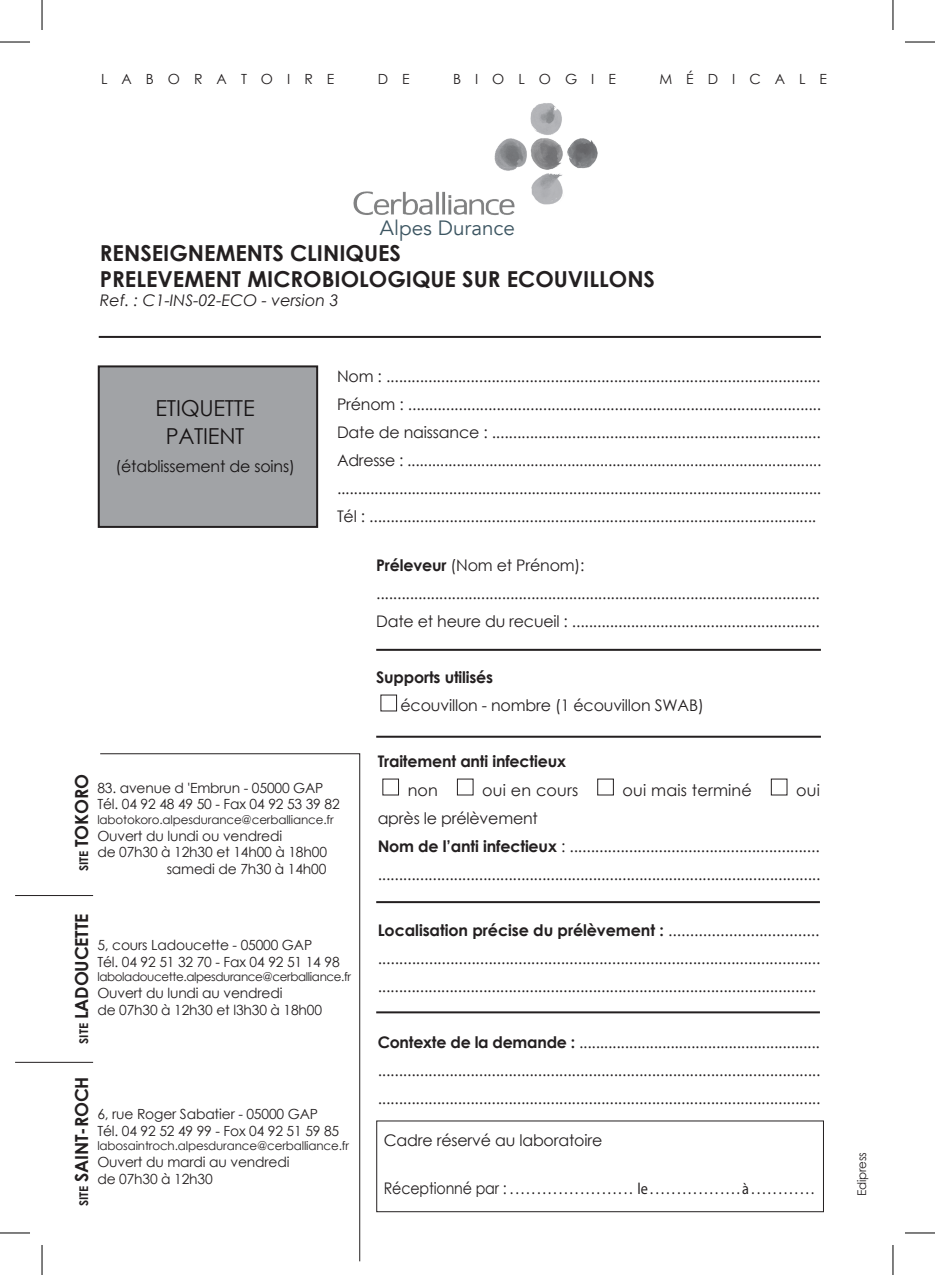
<style>
.page{position:relative;width:935px;height:1275px;background:#fff}
.page>*{position:absolute;margin:0;border:0;box-sizing:border-box;transform-origin:0 0}
.t1{font:700 22px/26.4px "Century Gothic";color:#231f20}
.t2{font:22px/28px "Century Gothic";letter-spacing:-.01em;color:#231f20;text-align:center}
.t3{font:20.6px "Avenir LT";color:#3d5662}
.t4{font:700 18px "Century Gothic";letter-spacing:-.01em;color:#231f20}
.t5{font:16px/28px "Century Gothic";letter-spacing:-.01em;color:#231f20;text-align:justify}
.t6{font:16px "Myriad Pro";color:#231f20;scale:.89 1}
.t7{font:700 16px "Century Gothic";letter-spacing:-.01em;color:#231f20}
.t8{font:italic 16px "Century Gothic";color:#231f20}
.t9{font:16px "Century Gothic";letter-spacing:.01em;color:#231f20}
.t10{font:14px/16.8px "Century Gothic";letter-spacing:-.01em;color:#231f20}
.t11{font:14px "Century Gothic";letter-spacing:1em;color:#231f20}
.t12{font:12px "Century Gothic";letter-spacing:-.01em;color:#231f20}
.t13{font:12px "Century Gothic";letter-spacing:-.03em;color:#231f20}
.s1{font-weight:700}
.s2{font-size:12px}
.s3{font-family:"Century Gothic"}
</style>
<div class="page">
<hr style="left:99px;top:336px;width:721px;height:2px;background:#231f20">
<hr style="left:376px;top:649px;width:444px;height:2px;background:#231f20">
<hr style="left:376px;top:735px;width:444px;height:2px;background:#231f20">
<hr style="left:376px;top:901px;width:443px;height:2px;background:#231f20">
<hr style="left:376px;top:1011px;width:443px;height:2px;background:#231f20">
<div style="left:457px;top:778px;width:16px;height:17px;border:1px solid #231f20"></div>
<div style="left:376px;top:1120px;width:447px;height:92px;border:1px solid #231f20"></div>
<svg style="left:100px;top:753px;width:261px;height:508px"></svg>
<hr style="left:15px;top:895px;width:78px;height:1px;background:#231f20">
<hr style="left:15px;top:1061px;width:78px;height:1px;background:#231f20">
<div style="left:99px;top:366px;width:218px;height:161px;background:#a1a3a6"></div>
<div style="left:98px;top:365px;width:220px;height:163px;border:2px solid #231f20"></div>
<img style="left:353px;top:103px;width:245px;height:112px">
<hr style="left:0;top:42px;width:30px;height:1px;background:#000">
<hr style="left:904px;top:42px;width:30px;height:1px;background:#000">
<hr style="left:0;top:1232px;width:30px;height:1px;background:#000">
<hr style="left:904px;top:1232px;width:30px;height:1px;background:#000">
<hr style="left:42px;top:0;width:1px;height:30px;background:#000">
<hr style="left:42px;top:1245px;width:1px;height:30px;background:#000">
<hr style="left:892px;top:0;width:1px;height:30px;background:#000">
<hr style="left:892px;top:1245px;width:1px;height:30px;background:#000">
<p class="t11" style="left:101px;top:69px;width:235px">LABORATOIRE</p>
<p class="t10" style="left:377px;top:71px;width:33px">D E</p>
<p class="t11" style="left:453px;top:69px;width:164px">BIOLOGIE</p>
<p class="t11" style="left:659px;top:69px;width:169px">MéDICALE</p>
<p class="t3" style="left:380px;top:216px;width:137px">Alpes Durance</p>
<h1 class="t1" style="left:100px;top:238px;width:556px">RENSEIGNEMENTS CLINIQUES<br>PRELEVEMENT MICROBIOLOGIQUE SUR ECOUVILLONS</h1>
<p class="t8" style="left:100px;top:289px;width:240px">Ref. : C1-INS-02-ECO - version 3</p>
<h1 class="t2" style="left:155px;top:394px;width:101px">ETIQUETTE<br>PATIENT</h1>
<p class="t5" style="left:115px;top:452px;width:181px">(établissement de soins)</p>
<p class="t5" style="left:337px;top:362px;width:486px">Nom : .......................................................................................................<br>Prénom : ..................................................................................................<br>Date de naissance : ..............................................................................<br>Adresse : ..................................................................................................... .....................................................................................................................<br>Tél : ..........................................................................................................</p>
<p class="t5" style="left:376px;top:551px;width:445px;text-align:left"><span class="s1">Préleveur</span> (Nom et Prénom): ..........................................................................................................<br>Date et heure du recueil : ...........................................................</p>
<p class="t7" style="left:376px;top:665px;width:118px">Supports utilisés</p>
<p class="t5" style="left:400px;top:691px;width:305px">écouvillon - nombre (1 écouvillon SWAB)</p>
<p class="t4" style="left:68px;top:871px;width:97px;rotate:-90deg"><span class="s2">site</span> tokoro</p>
<p class="t10" style="left:97px;top:779px;width:244px">83. avenue d 'Embrun - 05000 GAP<br>Tél. 04 92 48 49 50 - Fax 04 92 53 39 82</p>
<p class="t12" style="left:97px;top:811px;width:238px">labotokoro.alpesdurance@cerballiance.fr</p>
<p class="t10" style="left:97px;top:827px;width:186px">Ouvert du lundi ou vendredi</p>
<p class="t10" style="left:97px;top:843px;width:231px">de 07h30 à 12h30 et 14h00 à 18h00</p>
<p class="t10" style="left:167px;top:860px;width:161px">samedi de 7h30 à 14h00</p>
<p class="t7" style="left:377px;top:749px;width:190px">Traitement anti infectieux</p>
<p class="t5" style="left:407px;top:775px;width:32px">non</p>
<p class="t9" style="left:482px;top:778px;width:98px">oui en cours</p>
<p class="t9" style="left:622px;top:778px;width:131px">oui mais terminé</p>
<p class="t5" style="left:796px;top:775px;width:25px">oui</p>
<p class="t5" style="left:377px;top:803px;width:444px;text-align:left">après le prélèvement<br><span class="s1">Nom de l’anti infectieux</span> : ........................................................... .........................................................................................................</p>
<p class="t4" style="left:68px;top:1043px;width:130px;rotate:-90deg"><span class="s2">site</span> ladoucette</p>
<p class="t4" style="left:68px;top:1206px;width:131px;rotate:-90deg"><span class="s2">site</span> saint-roch</p>
<p class="t10" style="left:97px;top:936px;width:244px">5, cours Ladoucette - 05000 GAP<br>Tél. 04 92 51 32 70 - Fax 04 92 51 14 98</p>
<p class="t13" style="left:97px;top:968px;width:255px">laboladoucette.alpesdurance@cerballiance.fr</p>
<p class="t10" style="left:97px;top:984px;width:226px">Ouvert du lundi au vendredi<br>de 07h30 à 12h30 et l3h30 à 18h00</p>
<p class="t5" style="left:377px;top:915px;width:444px"><span class="s1">Localisation précise du prélèvement :</span> ................................... ........................................................................................................ ........................................................................................................</p>
<p class="t5" style="left:377px;top:1027px;width:444px"><span class="s1">Contexte de la demande :</span> .......................................................... ......................................................................................................... .........................................................................................................</p>
<p class="t10" style="left:97px;top:1105px;width:243px">6, rue Roger Sabatier - 05000 GAP<br>Tél. 04 92 52 49 99 - Fox 04 92 51 59 85</p>
<p class="t12" style="left:97px;top:1137px;width:253px">labosaintroch.alpesdurance@cerballiance.fr</p>
<p class="t10" style="left:97px;top:1153px;width:194px">Ouvert du mardi au vendredi de 07h30 à 12h30</p>
<p class="t12" style="left:853px;top:1196px;width:45px;rotate:-90deg">Edipress</p>
<p class="t5" style="left:384px;top:1125px;width:220px">Cadre réservé au laboratoire</p>
<p class="t6" style="left:384px;top:1178px;width:485px"><span class="s3">Réceptionné par :</span> . . . . . . . . . . . . . . . . . . . . . . . le . . . . . . . . . . . . . . . . . à . . . . . . . . . . . .</p>
</div>
